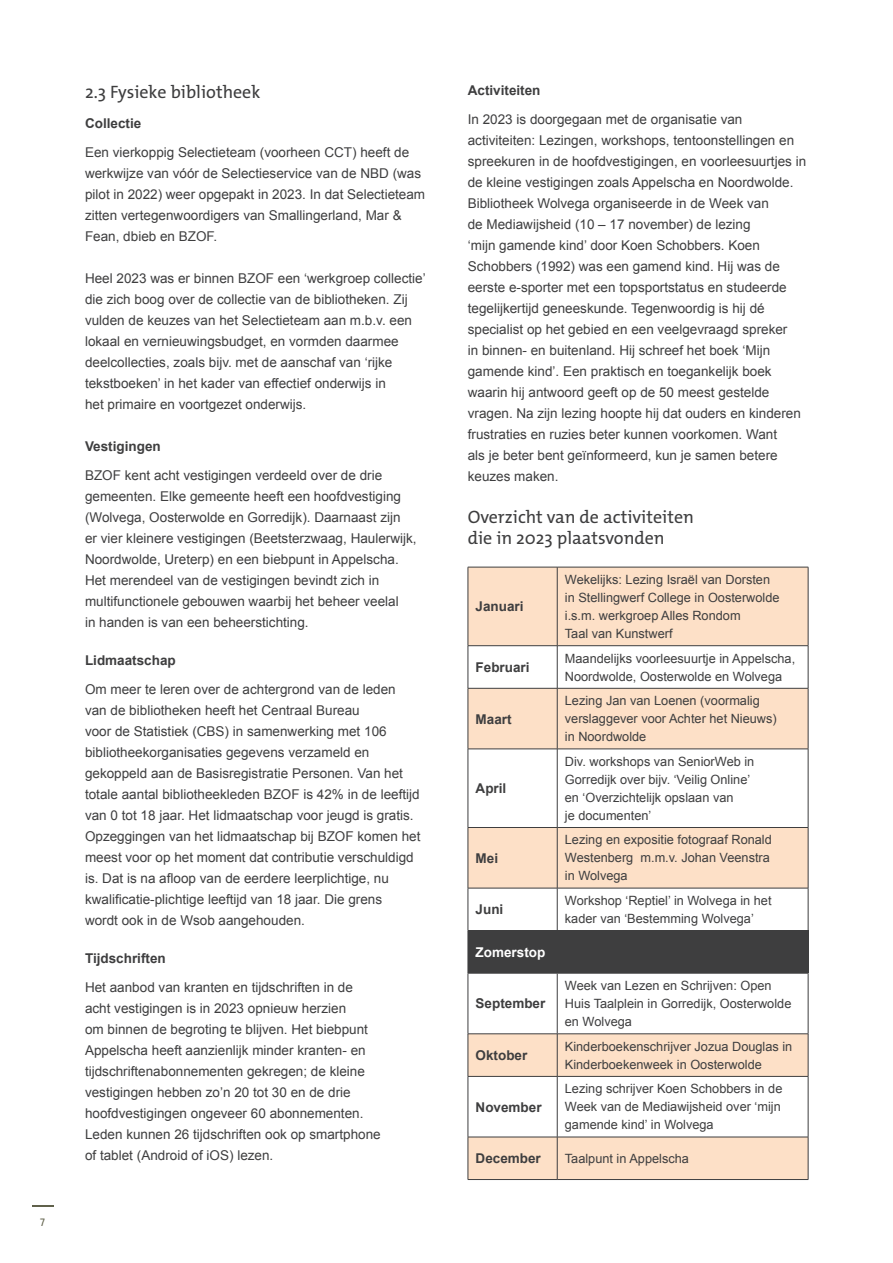
<style>
.page{position:relative;width:893px;height:1263px;background:#fff}
.page>*{position:absolute;margin:0;border:0;box-sizing:border-box;transform-origin:0 0}
.H3_-_Kleine_koppen{font:18px/21px "The Mix Os F";color:#3e3e3f}
.Broodtekst{font:13.5px/21px "Arial";color:#3e3e3f}
.Broodtekst-2{font:700 13.5px "Arial";color:#3e3e3f}
.H4_-_Paragraaf_koppen{font:700 13.5px "Arial";color:#3e3e3f}
.Broodtekst-3{font:700 13.5px "Arial";color:#fff}
.Broodtekst-4{font:12.75px/18px "Arial";color:#3e3e3f}
.t1{font:10.5px "The Mix Os F";color:#60614b}
</style>
<div class="page">
<svg style="left:32px;top:1205px;width:22px;height:1px"></svg>
<svg style="left:469px;top:568px;width:339px;height:611px;fill:#fde0c7"></svg>
<div style="left:468px;top:931px;width:340px;height:42px;background:#3e3e3f"></div>
<svg style="left:469px;top:974px;width:339px;height:59px"></svg>
<hr style="left:468px;top:567px;width:89px;height:1px;background:#3e3e3f">
<hr style="left:468px;top:567px;width:1px;height:78px;background:#3e3e3f">
<hr style="left:557px;top:567px;width:251px;height:1px;background:#3e3e3f">
<hr style="left:557px;top:567px;width:1px;height:78px;background:#3e3e3f">
<hr style="left:808px;top:567px;width:1px;height:78px;background:#3e3e3f">
<hr style="left:468px;top:645px;width:89px;height:1px;background:#3e3e3f">
<hr style="left:468px;top:646px;width:1px;height:42px;background:#3e3e3f">
<hr style="left:557px;top:645px;width:251px;height:1px;background:#3e3e3f">
<hr style="left:557px;top:646px;width:1px;height:42px;background:#3e3e3f">
<hr style="left:808px;top:646px;width:1px;height:42px;background:#3e3e3f">
<hr style="left:468px;top:688px;width:89px;height:1px;background:#3e3e3f">
<hr style="left:468px;top:688px;width:1px;height:61px;background:#3e3e3f">
<hr style="left:557px;top:688px;width:251px;height:1px;background:#3e3e3f">
<hr style="left:557px;top:688px;width:1px;height:61px;background:#3e3e3f">
<hr style="left:808px;top:688px;width:1px;height:61px;background:#3e3e3f">
<hr style="left:468px;top:749px;width:89px;height:1px;background:#3e3e3f">
<hr style="left:468px;top:749px;width:1px;height:78px;background:#3e3e3f">
<hr style="left:557px;top:749px;width:251px;height:1px;background:#3e3e3f">
<hr style="left:557px;top:749px;width:1px;height:78px;background:#3e3e3f">
<hr style="left:808px;top:749px;width:1px;height:78px;background:#3e3e3f">
<hr style="left:468px;top:827px;width:89px;height:1px;background:#3e3e3f">
<hr style="left:468px;top:828px;width:1px;height:60px;background:#3e3e3f">
<hr style="left:557px;top:827px;width:251px;height:1px;background:#3e3e3f">
<hr style="left:557px;top:828px;width:1px;height:60px;background:#3e3e3f">
<hr style="left:808px;top:828px;width:1px;height:60px;background:#3e3e3f">
<hr style="left:468px;top:888px;width:89px;height:1px;background:#3e3e3f">
<hr style="left:468px;top:888px;width:1px;height:42px;background:#3e3e3f">
<hr style="left:557px;top:888px;width:251px;height:1px;background:#3e3e3f">
<hr style="left:557px;top:888px;width:1px;height:42px;background:#3e3e3f">
<hr style="left:808px;top:888px;width:1px;height:42px;background:#3e3e3f">
<hr style="left:468px;top:930px;width:89px;height:1px;background:#3e3e3f">
<hr style="left:557px;top:930px;width:251px;height:1px;background:#3e3e3f">
<hr style="left:808px;top:931px;width:1px;height:42px;background:#3e3e3f">
<hr style="left:468px;top:973px;width:89px;height:1px;background:#3e3e3f">
<hr style="left:468px;top:973px;width:1px;height:60px;background:#3e3e3f">
<hr style="left:557px;top:973px;width:251px;height:1px;background:#3e3e3f">
<hr style="left:557px;top:973px;width:1px;height:60px;background:#3e3e3f">
<hr style="left:808px;top:973px;width:1px;height:60px;background:#3e3e3f">
<hr style="left:468px;top:1033px;width:89px;height:1px;background:#3e3e3f">
<hr style="left:468px;top:1034px;width:1px;height:42px;background:#3e3e3f">
<hr style="left:557px;top:1033px;width:251px;height:1px;background:#3e3e3f">
<hr style="left:557px;top:1034px;width:1px;height:42px;background:#3e3e3f">
<hr style="left:808px;top:1034px;width:1px;height:42px;background:#3e3e3f">
<hr style="left:468px;top:1076px;width:89px;height:1px;background:#3e3e3f">
<hr style="left:468px;top:1076px;width:1px;height:61px;background:#3e3e3f">
<hr style="left:557px;top:1076px;width:251px;height:1px;background:#3e3e3f">
<hr style="left:557px;top:1076px;width:1px;height:61px;background:#3e3e3f">
<hr style="left:808px;top:1076px;width:1px;height:61px;background:#3e3e3f">
<hr style="left:468px;top:1137px;width:89px;height:1px;background:#3e3e3f">
<hr style="left:468px;top:1137px;width:1px;height:42px;background:#3e3e3f">
<hr style="left:557px;top:1137px;width:251px;height:1px;background:#3e3e3f">
<hr style="left:557px;top:1137px;width:1px;height:42px;background:#3e3e3f">
<hr style="left:808px;top:1137px;width:1px;height:42px;background:#3e3e3f">
<hr style="left:468px;top:1179px;width:89px;height:1px;background:#3e3e3f">
<hr style="left:557px;top:1179px;width:251px;height:1px;background:#3e3e3f">
<p class="t1" style="left:40px;top:1214px;width:6px">7</p>
<p class="H3_-_Kleine_koppen" style="left:85px;top:82px;width:177px">2.3 Fysieke bibliotheek</p>
<p class="H4_-_Paragraaf_koppen" style="left:85px;top:114px;width:58px">Collectie</p>
<p class="Broodtekst" style="left:85px;top:142px;width:342px">Een vierkoppig Selectieteam (voorheen CCT) heeft de werkwijze van vóór de Selectieservice van de NBD (was pilot in 2022) weer opgepakt in 2023. In dat Selectieteam zitten vertegenwoordigers van Smallingerland, Mar &amp; Fean, dbieb en BZOF.</p>
<p class="Broodtekst" style="left:85px;top:268px;width:342px">Heel 2023 was er binnen BZOF een ‘werkgroep collectie’ die zich boog over de collectie van de bibliotheken. Zij vulden de keuzes van het Selectieteam aan m.b.v. een lokaal en vernieuwingsbudget, en vormden daarmee deelcollecties, zoals bijv. met de aanschaf van ‘rijke tekstboeken’ in het kader van effectief onderwijs in<br>het primaire en voortgezet onderwijs.</p>
<p class="H4_-_Paragraaf_koppen" style="left:85px;top:437px;width:77px">Vestigingen</p>
<p class="Broodtekst" style="left:85px;top:465px;width:333px">BZOF kent acht vestigingen verdeeld over de drie gemeenten. Elke gemeente heeft een hoofdvestiging (Wolvega, Oosterwolde en Gorredijk). Daarnaast zijn<br>er vier kleinere vestigingen (Beetsterzwaag, Haulerwijk, Noordwolde, Ureterp) en een biebpunt in Appelscha.<br>Het merendeel van de vestigingen bevindt zich in multifunctionele gebouwen waarbij het beheer veelal<br>in handen is van een beheerstichting.</p>
<p class="H4_-_Paragraaf_koppen" style="left:85px;top:651px;width:92px">Lidmaatschap</p>
<p class="Broodtekst" style="left:85px;top:679px;width:337px">Om meer te leren over de achtergrond van de leden van de bibliotheken heeft het Centraal Bureau<br>voor de Statistiek (CBS) in samenwerking met 106 bibliotheekorganisaties gegevens verzameld en gekoppeld aan de Basisregistratie Personen. Van het totale aantal bibliotheekleden BZOF is 42% in de leeftijd van 0 tot 18 jaar. Het lidmaatschap voor jeugd is gratis.<br>Opzeggingen van het lidmaatschap bij BZOF komen het meest voor op het moment dat contributie verschuldigd is. Dat is na afloop van de eerdere leerplichtige, nu kwalificatie-plichtige leeftijd van 18 jaar. Die grens<br>wordt ook in de Wsob aangehouden.</p>
<p class="H4_-_Paragraaf_koppen" style="left:85px;top:949px;width:82px">Tijdschriften</p>
<p class="Broodtekst" style="left:85px;top:977px;width:297px">Het aanbod van kranten en tijdschriften in de acht vestigingen is in 2023 opnieuw herzien<br>om binnen de begroting te blijven. Het biebpunt Appelscha heeft aanzienlijk minder kranten- en tijdschriftenabonnementen gekregen; de kleine vestigingen hebben zo’n 20 tot 30 en de drie hoofdvestigingen ongeveer 60 abonnementen.<br>Leden kunnen 26 tijdschriften ook op smartphone of tablet (Android of iOS) lezen.</p>
<p class="H4_-_Paragraaf_koppen" style="left:468px;top:81px;width:74px">Activiteiten</p>
<p class="Broodtekst" style="left:468px;top:109px;width:340px">In 2023 is doorgegaan met de organisatie van activiteiten: Lezingen, workshops, tentoonstellingen en spreekuren in de hoofdvestigingen, en voorleesuurtjes in de kleine vestigingen zoals Appelscha en Noordwolde.</p>
<p class="Broodtekst" style="left:468px;top:193px;width:335px">Bibliotheek Wolvega organiseerde in de Week van<br>de Mediawijsheid (10 – 17 november) de lezing<br>‘mijn gamende kind’ door Koen Schobbers. Koen Schobbers (1992) was een gamend kind. Hij was de eerste e-sporter met een topsportstatus en studeerde tegelijkertijd geneeskunde. Tegenwoordig is hij dé specialist op het gebied en een veelgevraagd spreker in binnen- en buitenland. Hij schreef het boek ‘Mijn gamende kind’. Een praktisch en toegankelijk boek waarin hij antwoord geeft op de 50 meest gestelde vragen. Na zijn lezing hoopte hij dat ouders en kinderen frustraties en ruzies beter kunnen voorkomen. Want<br>als je beter bent geïnformeerd, kun je samen betere keuzes maken.</p>
<p class="H3_-_Kleine_koppen" style="left:468px;top:507px;width:228px">Overzicht van de activiteiten die in 2023 plaatsvonden</p>
<p class="Broodtekst-2" style="left:476px;top:598px;width:50px">Januari</p>
<p class="Broodtekst-4" style="left:565px;top:571px;width:216px">Wekelijks: Lezing Israël van Dorsten in Stellingwerf College in Oosterwolde i.s.m. werkgroep Alles Rondom<br>Taal van Kunstwerf</p>
<p class="Broodtekst-2" style="left:476px;top:658px;width:56px">Februari</p>
<p class="Broodtekst-4" style="left:565px;top:649px;width:232px">Maandelijks voorleesuurtje in Appelscha,<br>Noordwolde, Oosterwolde en Wolvega</p>
<p class="Broodtekst-2" style="left:476px;top:710px;width:38px">Maart</p>
<p class="Broodtekst-4" style="left:565px;top:692px;width:213px">Lezing Jan van Loenen (voormalig verslaggever voor Achter het Nieuws) in Noordwolde</p>
<p class="Broodtekst-2" style="left:476px;top:779px;width:32px">April</p>
<p class="Broodtekst-2" style="left:476px;top:849px;width:24px">Mei</p>
<p class="Broodtekst-4" style="left:565px;top:752px;width:191px">Div. workshops van SeniorWeb in<br>Gorredijk over bijv. ‘Veilig Online’ en ‘Overzichtelijk opslaan van<br>je documenten’</p>
<p class="Broodtekst-4" style="left:565px;top:831px;width:208px">Lezing en expositie fotograaf Ronald<br>Westenberg m.m.v. Johan Veenstra in Wolvega</p>
<p class="Broodtekst-2" style="left:476px;top:901px;width:29px">Juni</p>
<p class="Broodtekst-4" style="left:565px;top:892px;width:208px">Workshop ‘Reptiel’ in Wolvega in het kader van ‘Bestemming Wolvega’</p>
<p class="Broodtekst-3" style="left:476px;top:943px;width:71px">Zomerstop</p>
<p class="Broodtekst-2" style="left:476px;top:995px;width:71px">September</p>
<p class="Broodtekst-4" style="left:565px;top:977px;width:228px">Week van Lezen en Schrijven: Open<br>Huis Taalplein in Gorredijk, Oosterwolde en Wolvega</p>
<p class="Broodtekst-2" style="left:476px;top:1046px;width:53px">Oktober</p>
<p class="Broodtekst-4" style="left:565px;top:1037px;width:229px">Kinderboekenschrijver Jozua Douglas in<br>Kinderboekenweek in Oosterwolde</p>
<p class="Broodtekst-2" style="left:476px;top:1098px;width:68px">November</p>
<p class="Broodtekst-4" style="left:565px;top:1080px;width:219px">Lezing schrijver Koen Schobbers in de<br>Week van de Mediawijsheid over ‘mijn gamende kind’ in Wolvega</p>
<p class="Broodtekst-2" style="left:476px;top:1149px;width:67px">December</p>
<p class="Broodtekst-4" style="left:565px;top:1149px;width:126px">Taalpunt in Appelscha</p>
</div>
